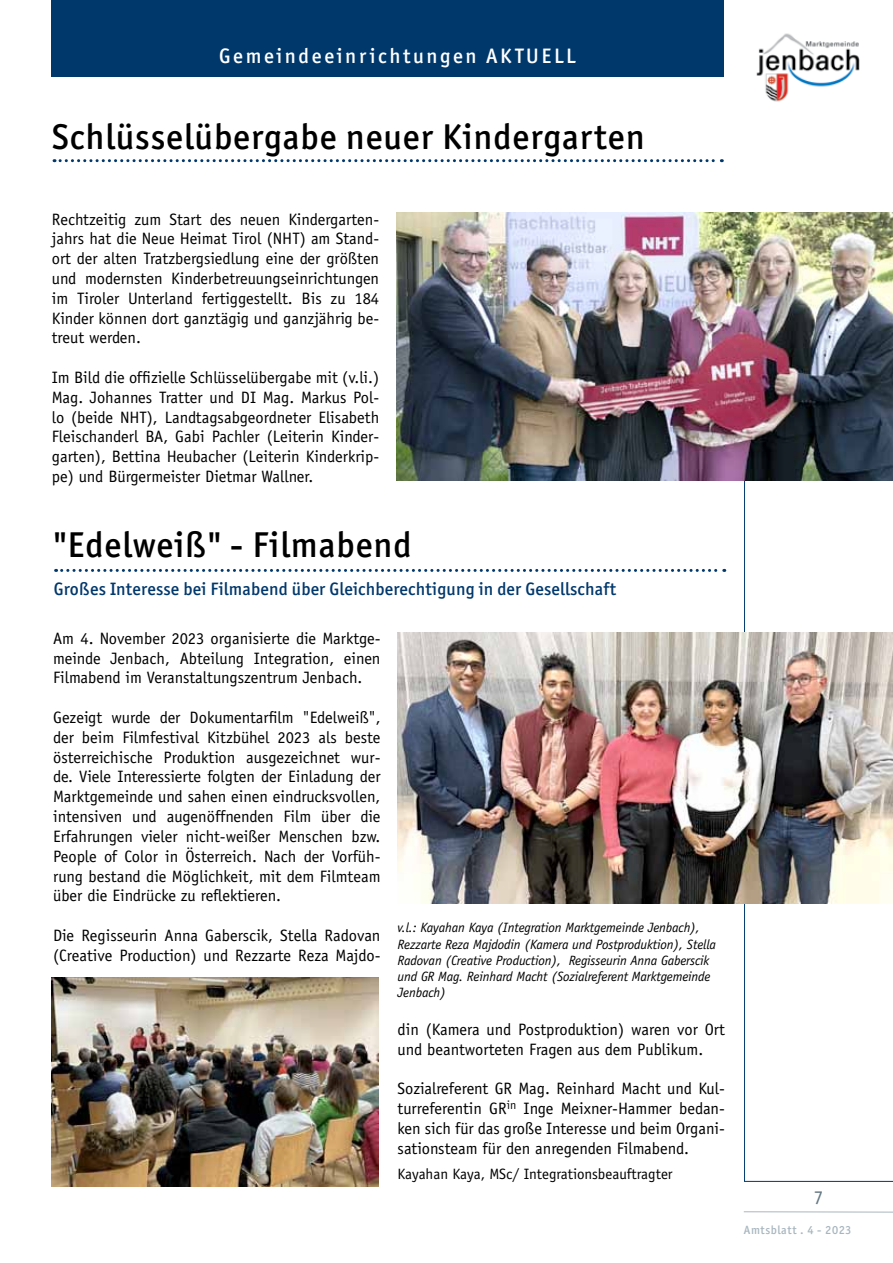
<style>
.page{position:relative;width:893px;height:1263px;background:#fff}
.page>*{position:absolute;margin:0;border:0;box-sizing:border-box;transform-origin:0 0}
.t1{font:500 36px "Officina San ITC";letter-spacing:.025em;color:#000}
.t2{font:500 21px "Officina San ITC";letter-spacing:.125em;color:#fff}
.t3{font:19.5px "Officina San ITC";color:#647883}
.t4{font:500 18px "Officina San ITC";letter-spacing:.01em;color:#00386c}
.t5{font:16.5px/19.8px "Officina Sans";color:#000;text-align:justify}
.t6{font:15px "Officina Sans";color:#000}
.t7{font:italic 13.5px/16.2px "Officina Sans";letter-spacing:-.01em;color:#000}
.t8{font:500 12px "Officina San ITC";letter-spacing:.05em;color:#a8b6bf}
</style>
<div class="page">
<img style="left:756px;top:33px;width:104px;height:69px">
<div style="left:51px;top:0;width:672px;height:77px;background:#00386c"></div>
<hr style="left:744px;top:1211px;width:149px;height:1px;background:#a8b6bf">
<svg style="left:744px;top:480px;width:149px;height:702px"></svg>
<svg style="left:54px;top:159px;width:668px;height:3px"></svg>
<img style="left:396px;top:212px;width:497px;height:268px">
<svg style="left:56px;top:569px;width:669px;height:3px"></svg>
<img style="left:51px;top:977px;width:327px;height:209px">
<img style="left:398px;top:632px;width:495px;height:272px">
<p class="t2" style="left:219px;top:43px;width:358px">Gemeindeeinrichtungen AKTUELL</p>
<h1 class="t1" style="left:52px;top:116px;width:594px">Schlüsselübergabe neuer Kindergarten</h1>
<p class="t5" style="left:52px;top:209px;width:329px">Rechtzeitig zum Start des neuen Kindergarten&shy;jahrs hat die Neue Heimat Tirol (NHT) am Stand&shy;ort der alten Tratzbergsiedlung eine der größten und modernsten Kinderbetreuungseinrichtungen im Tiroler Unterland fertiggestellt. Bis zu 184<br>Kinder können dort ganztägig und ganzjährig be&shy;treut werden.</p>
<p class="t5" style="left:52px;top:367px;width:329px">Im Bild die offizielle Schlüsselübergabe mit (v.li.)<br>Mag. Johannes Tratter und DI Mag. Markus Pol&shy;lo (beide NHT), Landtagsabgeordneter Elisabeth Fleischanderl BA, Gabi Pachler (Leiterin Kinder&shy;garten), Bettina Heubacher (Leiterin Kinderkrip&shy;pe) und Bürgermeister Dietmar Wallner.</p>
<h1 class="t1" style="left:53px;top:524px;width:360px">"Edelweiß" - Filmabend</h1>
<p class="t4" style="left:54px;top:578px;width:564px">Großes Interesse bei Filmabend über Gleichberechtigung in der Gesellschaft</p>
<p class="t5" style="left:53px;top:628px;width:329px">Am 4. November 2023 organisierte die Marktge&shy;meinde Jenbach, Abteilung Integration, einen Filmabend im Veranstaltungszentrum Jenbach.</p>
<p class="t5" style="left:53px;top:708px;width:329px">Gezeigt wurde der Dokumentarfilm "Edelweiß", der beim Filmfestival Kitzbühel 2023 als beste österreichische Produktion ausgezeichnet wur&shy;de. Viele Interessierte folgten der Einladung der Marktgemeinde und sahen einen eindrucksvollen, intensiven und augenöffnenden Film über die Erfahrungen vieler nicht-weißer Menschen bzw.<br>People of Color in Österreich. Nach der Vorfüh&shy;rung bestand die Möglichkeit, mit dem Filmteam über die Eindrücke zu reflektieren.</p>
<p class="t5" style="left:53px;top:925px;width:329px">Die Regisseurin Anna Gaberscik, Stella Radovan (Creative Production) und Rezzarte Reza Majdo-</p>
<p class="t7" style="left:398px;top:920px;width:320px">v.l.: Kayahan Kaya (Integration Marktgemeinde Jenbach), Rezzarte Reza Majdodin (Kamera und Postproduktion), Stella Radovan (Creative Production), Regisseurin Anna Gaberscik und GR Mag. Reinhard Macht (Sozialreferent Marktgemeinde Jenbach)</p>
<p class="t5" style="left:398px;top:1019px;width:329px">din (Kamera und Postproduktion) waren vor Ort und beantworteten Fragen aus dem Publikum.</p>
<p class="t5" style="left:398px;top:1079px;width:329px">Sozialreferent GR Mag. Reinhard Macht und Kul&shy;turreferentin GR<sup>in</sup> Inge Meixner-Hammer bedan&shy;ken sich für das große Interesse und beim Organi&shy;sationsteam für den anregenden Filmabend.</p>
<p class="t6" style="left:398px;top:1165px;width:277px">Kayahan Kaya, MSc/ Integrationsbeauftragter</p>
<p class="t3" style="left:814px;top:1186px;width:11px">7</p>
<p class="t8" style="left:744px;top:1222px;width:109px">Amtsblatt . 4 - 2023</p>
</div>
